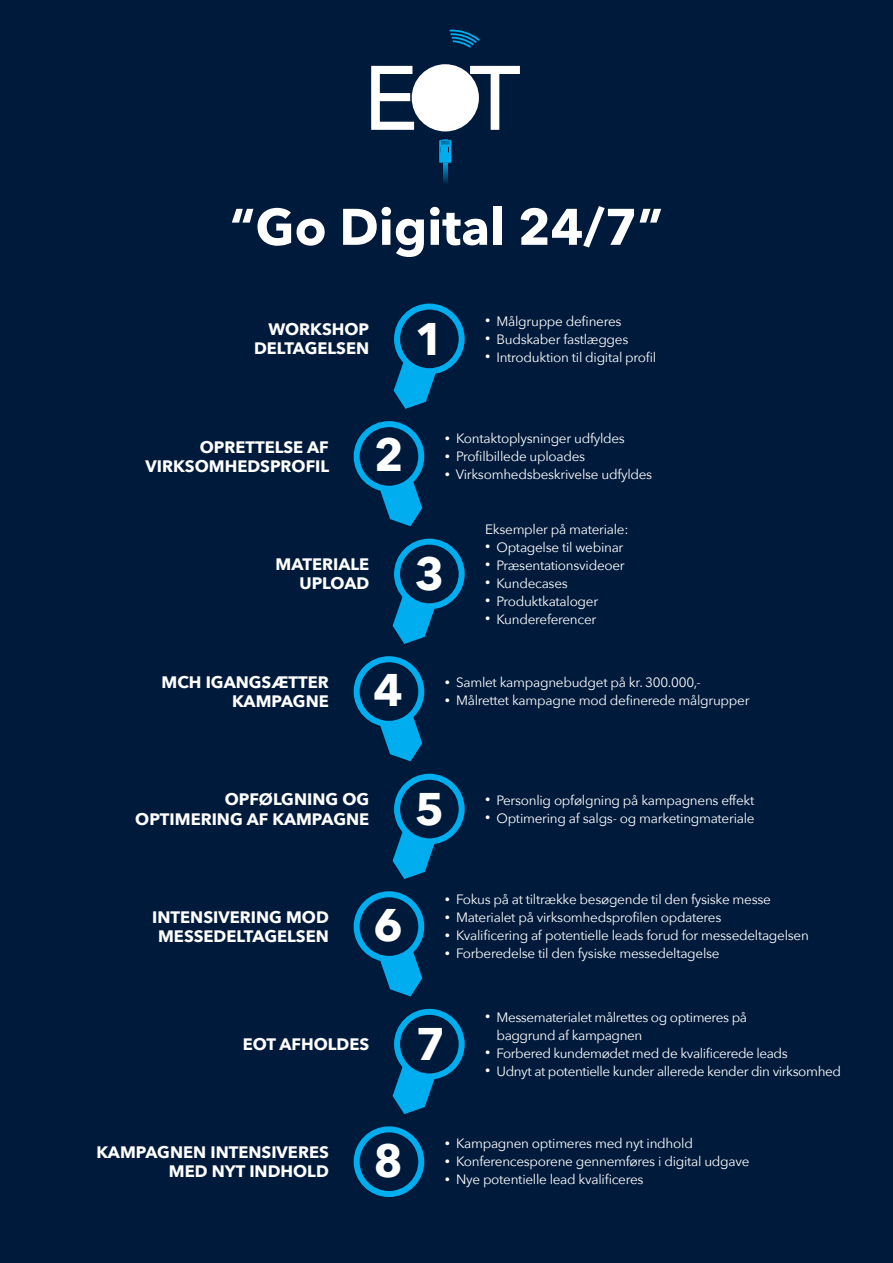
<style>
.page{position:relative;width:893px;height:1263px;background:#001a3b}
.page>*{position:absolute;margin:0;border:0;box-sizing:border-box;transform-origin:0 0}
.t1{font:700 50.85px "Avenir Next";color:#fff}
.Brødtekst{font:700 45.6px "Avenir Next";color:#fff}
.Brødtekst-2{font:700 16.65px/19.2px "Avenir Next";color:#fff;text-align:right}
.Tekst{font:13.5px/18px "Avenir Next";letter-spacing:-.02em;color:#fff}
.s1{font-size:10.5px}
</style>
<div class="page">
<svg style="left:394px;top:331px;width:52px;height:78px"></svg>
<svg style="left:370px;top:470px;width:52px;height:56px"></svg>
<svg style="left:393px;top:567px;width:51px;height:77px"></svg>
<svg style="left:370px;top:705px;width:52px;height:56px"></svg>
<svg style="left:393px;top:802px;width:51px;height:77px"></svg>
<svg style="left:370px;top:940px;width:52px;height:56px"></svg>
<svg style="left:393px;top:1037px;width:51px;height:77px"></svg>
<div style="left:397px;top:307px;width:65px;height:64px;background:#001a3b;border-radius:50%"></div>
<div style="left:394px;top:304px;width:71px;height:70px;border:6px solid #00aeef;border-radius:50%"></div>
<div style="left:354px;top:1126px;width:70px;height:71px;border:6px solid #00aeef;border-radius:50%"></div>
<div style="left:397px;top:1012px;width:65px;height:64px;background:#001a3b;border-radius:50%"></div>
<div style="left:394px;top:1009px;width:71px;height:70px;border:6px solid #00aeef;border-radius:50%"></div>
<div style="left:357px;top:894px;width:64px;height:65px;background:#001a3b;border-radius:50%"></div>
<div style="left:354px;top:891px;width:70px;height:71px;border:6px solid #00aeef;border-radius:50%"></div>
<div style="left:397px;top:777px;width:65px;height:64px;background:#001a3b;border-radius:50%"></div>
<div style="left:394px;top:774px;width:71px;height:70px;border:6px solid #00aeef;border-radius:50%"></div>
<div style="left:357px;top:659px;width:64px;height:65px;background:#001a3b;border-radius:50%"></div>
<div style="left:354px;top:656px;width:70px;height:71px;border:6px solid #00aeef;border-radius:50%"></div>
<div style="left:397px;top:542px;width:65px;height:64px;background:#001a3b;border-radius:50%"></div>
<div style="left:394px;top:539px;width:71px;height:70px;border:6px solid #00aeef;border-radius:50%"></div>
<div style="left:357px;top:424px;width:64px;height:65px;background:#001a3b;border-radius:50%"></div>
<div style="left:354px;top:421px;width:70px;height:71px;border:6px solid #00aeef;border-radius:50%"></div>
<svg style="left:449px;top:29px;width:31px;height:19px"></svg>
<svg style="left:443px;top:163px;width:5px;height:20px"></svg>
<svg style="left:439px;top:139px;width:12px;height:24px"></svg>
<svg style="left:470px;top:66px;width:50px;height:64px"></svg>
<svg style="left:371px;top:66px;width:43px;height:64px"></svg>
<div style="left:412px;top:64px;width:67px;height:67px;background:#fff;border-radius:50%"></div>
<p class="t1" style="left:230px;top:183px;width:435px">“Go Digital 24/7”</p>
<p class="Brødtekst-2" style="left:254px;top:319px;width:117px">WORKSHOP<br>DELTAGELSEN</p>
<p class="Brødtekst" style="left:415px;top:300px;width:31px">1</p>
<p class="Tekst" style="left:485px;top:311px;width:138px"><span class="s1">•</span> Målgruppe defineres</p>
<p class="Tekst" style="left:485px;top:329px;width:145px"><span class="s1">•</span> Budskaber fastlægges</p>
<p class="Tekst" style="left:485px;top:347px;width:173px"><span class="s1">•</span> Introduktion til digital profil</p>
<p class="Brødtekst-2" style="left:146px;top:437px;width:185px">OPRETTELSE AF<br>VIRKSOMHEDSPROFIL</p>
<p class="Brødtekst" style="left:374px;top:416px;width:31px">2</p>
<p class="Tekst" style="left:445px;top:429px;width:182px"><span class="s1">•</span> Kontaktoplysninger udfyldes</p>
<p class="Tekst" style="left:445px;top:447px;width:142px"><span class="s1">•</span> Profilbillede uploades</p>
<p class="Tekst" style="left:445px;top:465px;width:209px"><span class="s1">•</span> Virksomhedsbeskrivelse udfyldes</p>
<p class="Brødtekst-2" style="left:276px;top:555px;width:95px">MATERIALE<br>UPLOAD</p>
<p class="Brødtekst" style="left:415px;top:534px;width:31px">3</p>
<p class="Tekst" style="left:485px;top:519px;width:145px">Eksempler på materiale:</p>
<p class="Tekst" style="left:485px;top:537px;width:140px"><span class="s1">•</span> Optagelse til webinar</p>
<p class="Tekst" style="left:485px;top:555px;width:141px"><span class="s1">•</span> Præsentationsvideoer</p>
<p class="Tekst" style="left:485px;top:573px;width:84px"><span class="s1">•</span> Kundecases</p>
<p class="Tekst" style="left:485px;top:591px;width:114px"><span class="s1">•</span> Produktkataloger</p>
<p class="Tekst" style="left:485px;top:609px;width:113px"><span class="s1">•</span> Kundereferencer</p>
<p class="Brødtekst" style="left:373px;top:651px;width:31px">4</p>
<p class="Brødtekst-2" style="left:161px;top:672px;width:169px">MCH IGANGSÆTTER<br>KAMPAGNE</p>
<p class="Tekst" style="left:445px;top:673px;width:258px"><span class="s1">•</span> Samlet kampagnebudget på kr. 300.000,-</p>
<p class="Tekst" style="left:445px;top:691px;width:306px"><span class="s1">•</span> Målrettet kampagne mod definerede målgrupper</p>
<p class="Brødtekst-2" style="left:135px;top:790px;width:235px">OPFØLGNING OG<br>OPTIMERING AF KAMPAGNE</p>
<p class="Brødtekst" style="left:415px;top:769px;width:31px">5</p>
<p class="Tekst" style="left:485px;top:790px;width:271px"><span class="s1">•</span> Personlig opfølgning på kampagnens effekt</p>
<p class="Tekst" style="left:485px;top:808px;width:271px"><span class="s1">•</span> Optimering af salgs- og marketingmateriale</p>
<p class="Brødtekst-2" style="left:152px;top:907px;width:178px;text-align:center">INTENSIVERING MOD<br>MESSEDELTAGELSEN</p>
<p class="Brødtekst" style="left:373px;top:885px;width:31px">6</p>
<p class="Tekst" style="left:445px;top:890px;width:327px"><span class="s1">•</span> Fokus på at tiltrække besøgende til den fysiske messe</p>
<p class="Tekst" style="left:445px;top:908px;width:278px"><span class="s1">•</span> Materialet på virksomhedsprofilen opdateres</p>
<p class="Tekst" style="left:445px;top:926px;width:365px"><span class="s1">•</span> Kvalificering af potentielle leads forud for messedeltagelsen</p>
<p class="Tekst" style="left:445px;top:944px;width:276px"><span class="s1">•</span> Forberedelse til den fysiske messedeltagelse</p>
<p class="Brødtekst-2" style="left:243px;top:1034px;width:128px">EOT AFHOLDES</p>
<p class="Brødtekst" style="left:416px;top:1005px;width:31px">7</p>
<p class="Tekst" style="left:496px;top:1008px;width:252px;text-indent:-11px"><span class="s1">•</span> Messematerialet målrettes og optimeres på baggrund af kampagnen</p>
<p class="Tekst" style="left:485px;top:1044px;width:304px"><span class="s1">•</span> Forbered kundemødet med de kvalificerede leads</p>
<p class="Tekst" style="left:485px;top:1062px;width:357px"><span class="s1">•</span> Udnyt at potentielle kunder allerede kender din virksomhed</p>
<p class="Brødtekst-2" style="left:96px;top:1142px;width:234px">KAMPAGNEN INTENSIVERES<br>MED NYT INDHOLD</p>
<p class="Brødtekst" style="left:373px;top:1122px;width:31px">8</p>
<p class="Tekst" style="left:445px;top:1134px;width:250px"><span class="s1">•</span> Kampagnen optimeres med nyt indhold</p>
<p class="Tekst" style="left:445px;top:1152px;width:306px"><span class="s1">•</span> Konferencesporene gennemføres i digital udgave</p>
<p class="Tekst" style="left:445px;top:1170px;width:200px"><span class="s1">•</span> Nye potentielle lead kvalificeres</p>
</div>
